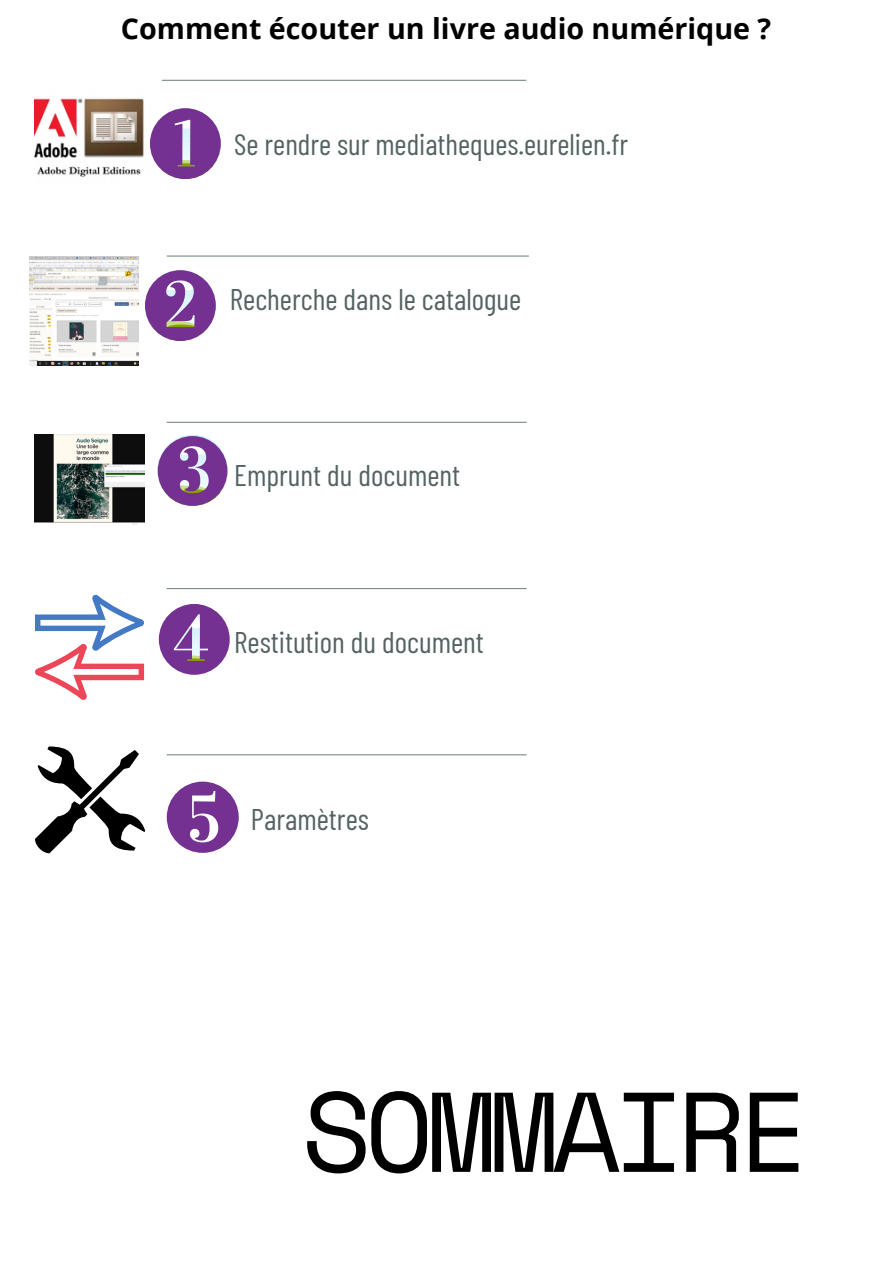
<style>
.page{position:relative;width:893px;height:1264px;background:#fff}
.page>*{position:absolute;margin:0;border:0;box-sizing:border-box;transform-origin:0 0}
.t1{font:113.1px "Space Mono";letter-spacing:-.06em;color:#000}
.t2{font:29.85px "Barlow Condensed";color:#556262}
.t3{font:29.7px "Barlow Condensed";color:#556262}
.t4{font:700 28.65px "Open Sans";color:#000}
</style>
<div class="page">
<hr style="left:167px;top:255px;width:362px;height:2px;background:#7b8b8b">
<hr style="left:167px;top:422px;width:359px;height:1px;background:#7b8b8b">
<hr style="left:167px;top:588px;width:359px;height:1px;background:#7b8b8b">
<hr style="left:167px;top:754px;width:359px;height:1px;background:#7b8b8b">
<img style="left:29px;top:257px;width:109px;height:109px">
<img style="left:35px;top:435px;width:109px;height:90px">
<img style="left:35px;top:98px;width:109px;height:79px">
<svg style="left:35px;top:594px;width:109px;height:106px"></svg>
<hr style="left:162px;top:80px;width:364px;height:1px;background:#7b8b8b">
<svg style="left:167px;top:781px;width:72px;height:71px"></svg>
<svg style="left:159px;top:604px;width:71px;height:70px"></svg>
<svg style="left:158px;top:436px;width:69px;height:70px"></svg>
<svg style="left:145px;top:270px;width:71px;height:71px"></svg>
<svg style="left:150px;top:108px;width:71px;height:71px"></svg>
<svg style="left:35px;top:746px;width:110px;height:107px"></svg>
<p class="t4" style="left:121px;top:9px;width:651px">Comment écouter un livre audio numérique ?</p>
<p class="t3" style="left:234px;top:125px;width:395px">Se rendre sur mediatheques.eurelien.fr</p>
<p class="t2" style="left:230px;top:280px;width:293px">Recherche dans le catalogue</p>
<p class="t2" style="left:234px;top:456px;width:227px">Emprunt du document</p>
<p class="t2" style="left:234px;top:623px;width:251px">Restitution du document</p>
<p class="t2" style="left:251px;top:799px;width:119px">Paramètres</p>
<p class="t1" style="left:302px;top:1045px;width:507px">SOMMAIRE</p>
</div>
